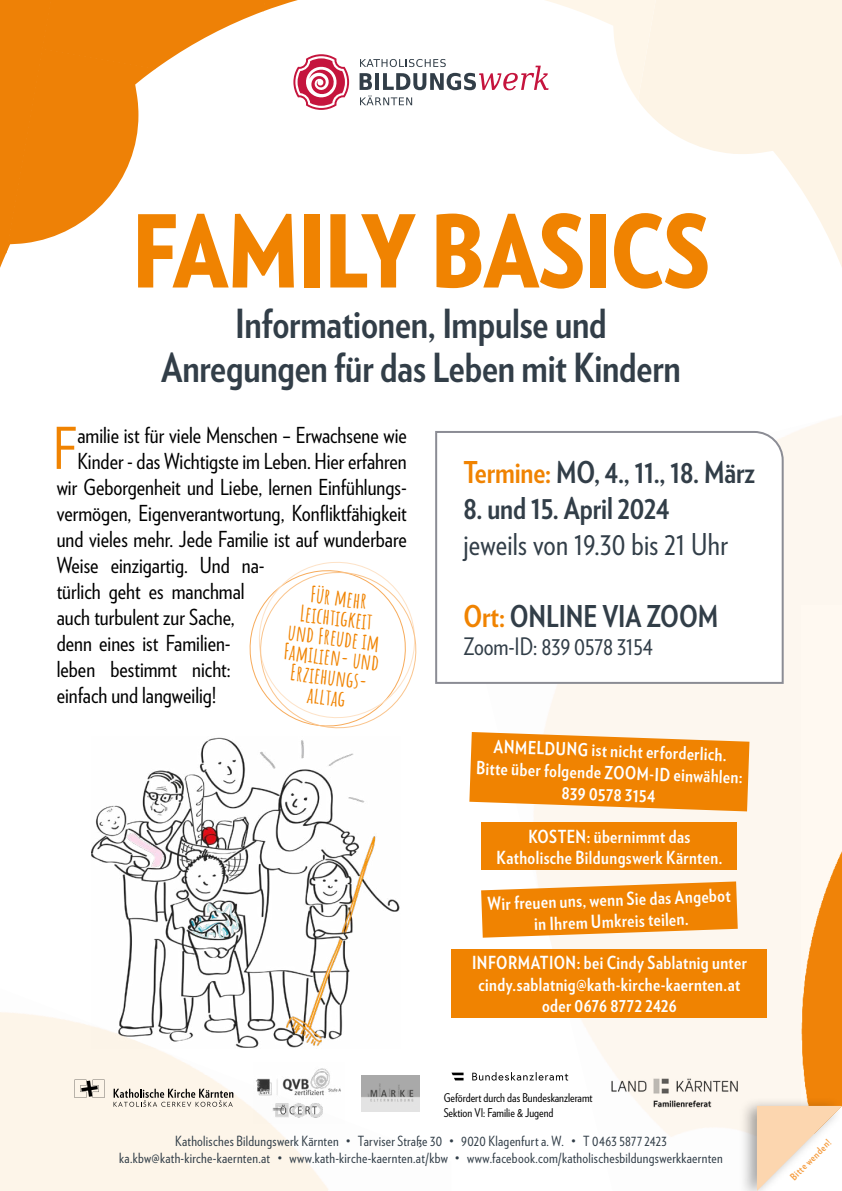
<style>
.page{position:relative;width:842px;height:1191px;background:#fff}
.page>*{position:absolute;margin:0;border:0;box-sizing:border-box;transform-origin:0 0}
.t1{font:900 100px "Verlag Condensed";letter-spacing:-.01em;color:#f08301}
.t2{font:57.4px "Verlag Condensed";color:#f08301}
.t3{font:700 40px/44px "Verlag Condensed";letter-spacing:-.005em;color:#323e48;text-align:center}
.t4{font:700 30px "Verlag Condensed";letter-spacing:-.005em;color:#323e48}
.t5{font:30px "Verlag Condensed";letter-spacing:.005em;color:#323e48}
.t6{font:24px "Verlag Condensed";letter-spacing:-.005em;color:#323e48}
.t7{font:22px "Verlag Condensed";color:#000}
.t8{font:700 22px/20px "Amatic SC";color:#f08301;text-align:center}
.t9{font:700 18px/21.6px "Verlag Condensed";letter-spacing:.025em;color:#fff;text-align:center}
.t10{font:14px/16.8px "Verlag Condensed";letter-spacing:.02em;color:#323e48;text-align:center}
.t11{font:12px/14.4px "Verlag Condensed";color:#000}
.t12{font:700 10px "Verlag Condensed";color:#f59e42}
.s1{color:#f08301}
</style>
<div class="page">
<img style="left:51px;top:0;width:212px;height:69px">
<img style="left:263px;top:0;width:35px;height:12px">
<img style="left:0;top:0;width:51px;height:268px">
<img style="left:6px;top:49px;width:150px;height:203px">
<img style="left:808px;top:192px;width:34px;height:65px">
<svg style="left:838px;top:257px;width:4px;height:10px"></svg>
<div style="left:790px;top:416px;width:52px;height:190px;background:#fdf7ef"></div>
<img style="left:788px;top:714px;width:13px;height:57px">
<img style="left:801px;top:606px;width:41px;height:490px">
<img style="left:361px;top:1075px;width:59px;height:36px">
<svg style="left:71px;top:1075px;width:165px;height:35px;background:#f9f2e7"></svg>
<svg style="left:74px;top:1079px;width:31px;height:18px"></svg>
<svg style="left:114px;top:1088px;width:119px;height:18px;background:#c5bfb6"></svg>
<img style="left:603px;top:1075px;width:142px;height:36px">
<img style="left:253px;top:1068px;width:89px;height:55px">
<svg style="left:472px;top:1072px;width:96px;height:8px"></svg>
<svg style="left:451px;top:1072px;width:13px;height:8px"></svg>
<svg style="left:360px;top:59px;width:189px;height:46px"></svg>
<svg style="left:293px;top:54px;width:56px;height:56px"></svg>
<svg style="left:435px;top:430px;width:350px;height:255px"></svg>
<svg style="left:469px;top:732px;width:280px;height:79px;background:#f19220"></svg>
<div style="left:482px;top:822px;width:255px;height:48px;background:#f08301"></div>
<svg style="left:481px;top:881px;width:257px;height:56px;background:#f29527"></svg>
<div style="left:452px;top:949px;width:315px;height:69px;background:#f08301"></div>
<div style="left:739px;top:1096px;width:103px;height:95px;background:#000;opacity:.35"></div>
<svg style="left:757px;top:1106px;width:85px;height:85px"></svg>
<svg style="left:249px;top:562px;width:168px;height:167px"></svg>
<img style="left:91px;top:737px;width:309px;height:311px">
<h1 class="t1" style="left:132px;top:173px;width:579px">FAMILY BASICS</h1>
<h3 class="t3" style="left:161px;top:299px;width:521px">Informationen, Impulse und<br>Anregungen für das Leben mit Kindern</h3>
<h2 class="t2" style="left:53px;top:408px;width:26px">F</h2>
<p class="t7" style="left:77px;top:419px;width:331px">amilie ist für viele Menschen – Erwachsene wie</p>
<p class="t7" style="left:77px;top:445px;width:331px">Kinder - das Wichtigste im Leben. Hier erfahren</p>
<p class="t7" style="left:57px;top:471px;width:352px">wir Geborgenheit und Liebe, lernen Einfühlungs-</p>
<p class="t7" style="left:57px;top:497px;width:352px">vermögen, Eigenverantwortung, Konfliktfähigkeit</p>
<p class="t7" style="left:57px;top:523px;width:352px">und vieles mehr. Jede Familie ist auf wunderbare</p>
<p class="t7" style="left:57px;top:549px;width:210px">Weise einzigartig. Und na-</p>
<p class="t7" style="left:57px;top:575px;width:190px">türlich geht es manchmal</p>
<p class="t7" style="left:57px;top:601px;width:180px">auch turbulent zur Sache,</p>
<p class="t7" style="left:57px;top:627px;width:175px">denn eines ist Familien-</p>
<p class="t7" style="left:57px;top:653px;width:175px">leben bestimmt nicht:</p>
<p class="t7" style="left:57px;top:679px;width:161px">einfach und langweilig!</p>
<p class="t8" style="left:293px;top:580px;width:97px;rotate:7deg">Für mehr<br>Leichtigkeit und Freude im<br>Familien- und<br>Erziehungs&shy;alltag</p>
<h3 class="t4" style="left:463px;top:450px;width:293px"><span class="s1">Termine:</span> MO, 4., 11., 18. März</h3>
<h3 class="t4" style="left:463px;top:486px;width:207px">8. und 15. April 2024</h3>
<h3 class="t5" style="left:463px;top:523px;width:266px">jeweils von 19.30 bis 21 Uhr</h3>
<h3 class="t4" style="left:463px;top:594px;width:256px"><span class="s1">Ort:</span> ONLINE VIA ZOOM</h3>
<p class="t6" style="left:463px;top:630px;width:191px">Zoom-ID: 839 0578 3154</p>
<p class="t9" style="left:477px;top:734px;width:268px;rotate:2deg">ANMELDUNG ist nicht erforderlich.<br>Bitte über folgende ZOOM-ID einwählen:<br>839 0578 3154</p>
<p class="t9" style="left:497px;top:824px;width:227px">KOSTEN: übernimmt das<br>Katholische Bildungswerk Kärnten.</p>
<p class="t9" style="left:487px;top:892px;width:245px;rotate:-2deg">Wir freuen uns, wenn Sie das Angebot in Ihrem Umkreis teilen.</p>
<p class="t9" style="left:472px;top:951px;width:276px">INFORMATION: bei Cindy Sablatnig unter cindy.sablatnig@kath-kirche-kaernten.at oder 0676 8772 2426</p>
<p class="t11" style="left:444px;top:1090px;width:150px">Gefördert durch das Bundeskanzleramt<br>Sektion VI: Familie &amp; Jugend</p>
<p class="t10" style="left:119px;top:1132px;width:605px">Katholisches Bildungswerk Kärnten • Tarviser Straße 30 • 9020 Klagenfurt a. W. • T 0463 5877 2423 ka.kbw@kath-kirche-kaernten.at • www.kath-kirche-kaernten.at/kbw • www.facebook.com/katholischesbildungswerkkaernten</p>
<p class="t12" style="left:786px;top:1173px;width:55px;rotate:-45deg">Bitte wenden!</p>
</div>
